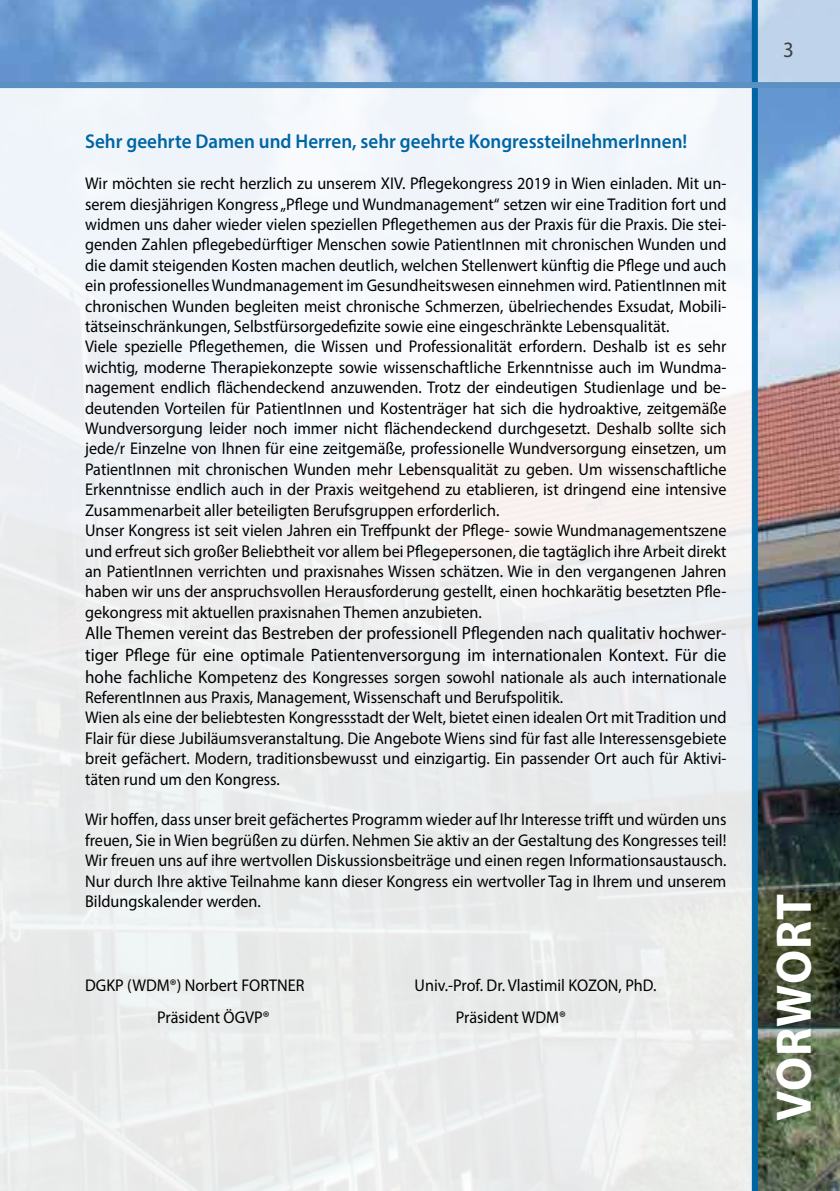
<style>
.page{position:relative;width:840px;height:1191px;background:#fff}
.page>*{position:absolute;margin:0;border:0;box-sizing:border-box;transform-origin:0 0}
.t1{font:700 50px "Myriad Pro";letter-spacing:.015em;color:#fff;scale:.95 1}
.t2{font:22px "Myriad Pro";color:#414042;scale:.95 1}
.t3{font:600 20px "Myriad Pro";color:#0065a4;scale:.95 1}
.t4{font:18px/21.6px "Myriad Pro";color:#000;scale:.95 1}
.t5{font:17px/20.4px "Myriad Pro";color:#000;scale:.95 1}
.s1{font-size:18px}
</style>
<div class="page">
<img style="left:0;top:0;width:839px;height:1191px">
<div style="left:0;top:85px;width:754px;height:1106px;background:linear-gradient(to right,#eceff1,#f1f1f2)"></div>
<div style="left:754px;top:0;width:85px;height:85px;background:#bfd3ea"></div>
<div style="left:751px;top:0;width:6px;height:1191px;background:#0065a4"></div>
<div style="left:0;top:82px;width:839px;height:6px;background:#5b91c2"></div>
<p class="t3" style="left:85px;top:129px;width:635px">Sehr geehrte Damen und Herren, sehr geehrte KongressteilnehmerInnen!</p>
<p class="t5" style="left:85px;top:173px;width:676px">Wir möchten sie recht herzlich zu unserem XIV. Pflegekongress 2019 in Wien einladen. Mit un&shy;serem diesjährigen Kongress „Pflege und Wundmanagement“ setzen wir eine Tradition fort und widmen uns daher wieder vielen speziellen Pflegethemen aus der Praxis für die Praxis. Die stei&shy;genden Zahlen pflegebedürftiger Menschen sowie PatientInnen mit chronischen Wunden und die damit steigenden Kosten machen deutlich, welchen Stellenwert künftig die Pflege und auch ein professionelles Wundmanagement im Gesundheitswesen einnehmen wird. PatientInnen mit chronischen Wunden begleiten meist chronische Schmerzen, übelriechendes Exsudat, Mobili&shy;tätseinschränkungen, Selbstfürsorgedefizite sowie eine eingeschränkte Lebensqualität.<br>Viele spezielle Pflegethemen, die Wissen und Professionalität erfordern. Deshalb ist es sehr wichtig, moderne Therapiekonzepte sowie wissenschaftliche Erkenntnisse auch im Wundma&shy;nagement endlich flächendeckend anzuwenden. Trotz der eindeutigen Studienlage und be&shy;deutenden Vorteilen für PatientInnen und Kostenträger hat sich die hydroaktive, zeitgemäße Wundversorgung leider noch immer nicht flächendeckend durchgesetzt. Deshalb sollte sich jede/r Einzelne von Ihnen für eine zeitgemäße, professionelle Wundversorgung einsetzen, um PatientInnen mit chronischen Wunden mehr Lebensqualität zu geben. Um wissenschaftliche Erkenntnisse endlich auch in der Praxis weitgehend zu etablieren, ist dringend eine intensive Zusammenarbeit aller beteiligten Berufsgruppen erforderlich.<br>Unser Kongress ist seit vielen Jahren ein Treffpunkt der Pflege- sowie Wundmanagementszene und erfreut sich großer Beliebtheit vor allem bei Pflegepersonen, die tagtäglich ihre Arbeit direkt an PatientInnen verrichten und praxisnahes Wissen schätzen. Wie in den vergangenen Jahren haben wir uns der anspruchsvollen Herausforderung gestellt, einen hochkarätig besetzten Pfle&shy;gekongress mit aktuellen praxisnahen Themen anzubieten.</p>
<p class="t4" style="left:85px;top:622px;width:676px">Alle Themen vereint das Bestreben der professionell Pflegenden nach qualitativ hochwer&shy;tiger Pflege für eine optimale Patientenversorgung im internationalen Kontext. Für die</p>
<p class="t5" style="left:85px;top:666px;width:676px"><span class="s1">hohe fachliche Kom</span>petenz des Kongresses sorgen sowohl nationale als auch internationale ReferentInnen aus Praxis, Management, Wissenschaft und Berufspolitik.<br>Wien als eine der beliebtesten Kongressstadt der Welt, bietet einen idealen Ort mit Tradition und Flair für diese Jubiläumsveranstaltung. Die Angebote Wiens sind für fast alle Interessensgebiete breit gefächert. Modern, traditionsbewusst und einzigartig. Ein passender Ort auch für Aktivi&shy;täten rund um den Kongress.</p>
<p class="t5" style="left:85px;top:809px;width:676px;text-align:justify">Wir hoffen, dass unser breit gefächertes Programm wieder auf Ihr Interesse trifft und würden uns freuen, Sie in Wien begrüßen zu dürfen. Nehmen Sie aktiv an der Gestaltung des Kongresses teil!<br>Wir freuen uns auf ihre wertvollen Diskussionsbeiträge und einen regen Informationsaustausch.<br>Nur durch Ihre aktive Teilnahme kann dieser Kongress ein wertvoller Tag in Ihrem und unserem Bildungskalender werden.</p>
<p class="t5" style="left:85px;top:974px;width:232px">DGKP (WDM®) Norbert FORTNER</p>
<p class="t5" style="left:414px;top:974px;width:256px">Univ.-Prof. Dr. Vlastimil KOZON, PhD.</p>
<p class="t5" style="left:157px;top:1006px;width:120px">Präsident ÖGVP®</p>
<p class="t5" style="left:455px;top:1006px;width:117px">Präsident WDM®</p>
<p class="t2" style="left:782px;top:36px;width:13px">3</p>
<h1 class="t1" style="left:760px;top:1121px;width:241px;rotate:-90deg">Vorwort</h1>
</div>
